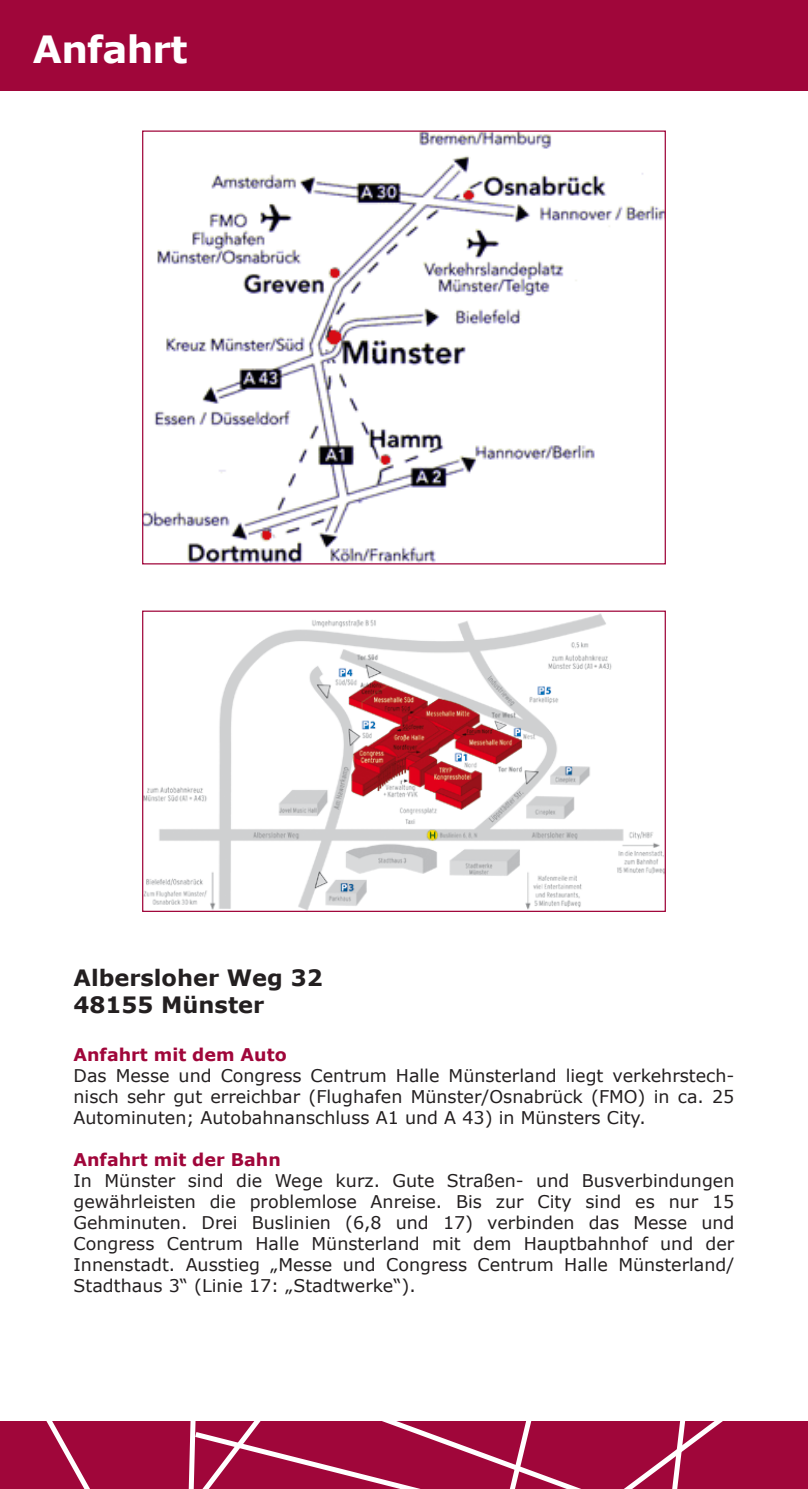
<style>
.page{position:relative;width:808px;height:1489px;background:#fff}
.page>*{position:absolute;margin:0;border:0;box-sizing:border-box;transform-origin:0 0}
.t1{font:700 37.5px "Verdana";letter-spacing:-.02em;color:#fff}
.t2{font:700 22.5px "Verdana";color:#231f20}
.t3{font:17.5px/21px "Verdana";color:#231f20;text-align:justify}
.t4{font:700 17.5px "Verdana";color:#a0063a}
</style>
<div class="page">
<div style="left:0;top:0;width:808px;height:90px;background:#a0063a"></div>
<div style="left:0;top:1421px;width:808px;height:67px;background:#a0063a"></div>
<img style="left:144px;top:132px;width:520px;height:430px">
<img style="left:144px;top:613px;width:520px;height:296px">
<div style="left:142px;top:610px;width:524px;height:301px;border:1px solid #a0063a"></div>
<svg style="left:46px;top:1421px;width:677px;height:67px"></svg>
<p class="t1" style="left:33px;top:25px;width:156px">Anfahrt</p>
<p class="t2" style="left:74px;top:963px;width:251px">Albersloher Weg 32</p>
<p class="t2" style="left:74px;top:990px;width:192px">48155 Münster</p>
<p class="t4" style="left:74px;top:1043px;width:215px">Anfahrt mit dem Auto</p>
<p class="t3" style="left:74px;top:1065px;width:662px">Das Messe und Congress Centrum Halle Münsterland liegt verkehrstech&shy;nisch sehr gut erreichbar (Flughafen Münster/Osnabrück (FMO) in ca. 25<br>Autominuten; Autobahnanschluss A1 und A 43) in Münsters City.</p>
<p class="t4" style="left:74px;top:1148px;width:209px">Anfahrt mit der Bahn</p>
<p class="t3" style="left:74px;top:1170px;width:662px">In Münster sind die Wege kurz. Gute Straßen- und Busverbindungen gewährleisten die problemlose Anreise. Bis zur City sind es nur 15<br>Gehminuten. Drei Buslinien (6,8 und 17) verbinden das Messe und Congress Centrum Halle Münsterland mit dem Hauptbahnhof und der Innenstadt. Ausstieg „Messe und Congress Centrum Halle Münsterland/ Stadthaus 3“ (Linie 17: „Stadtwerke“).</p>
</div>
